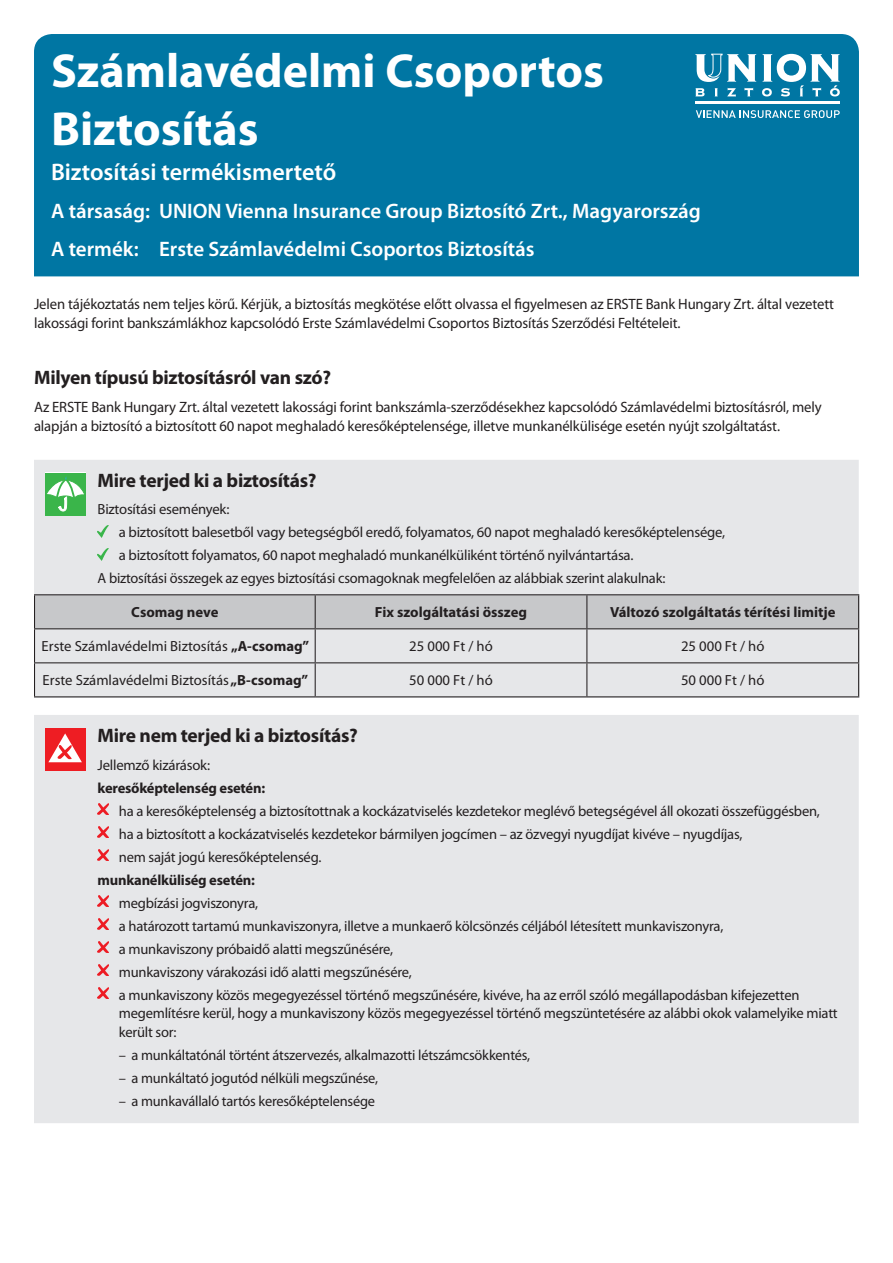
<style>
.page{position:relative;width:893px;height:1263px;background:#fff}
.page>*{position:absolute;margin:0;border:0;box-sizing:border-box;transform-origin:0 0}
.Form_title{font:700 48px/57.6px "Myriad Pro";color:#fff}
.Form_sub_title{font:600 24px "Myriad Pro";color:#fff}
.Company_Product_head{font:600 21px "Myriad Pro";color:#fff}
.Cover_subhead{font:700 19.5px "Myriad Pro";letter-spacing:-.015em;color:#231f20}
.Form_intro{font:15px/19.5px "Myriad Pro";letter-spacing:-.01em;color:#231f20}
.Covered_bullets{font:14.7px/18.8px "Myriad Pro";letter-spacing:-.015em;color:#231f20}
.covers_bulletts_NEM{font:14.7px "Myriad Pro";letter-spacing:-.015em;color:#231f20}
.táblázat_középre{font:14.7px "Myriad Pro";color:#231f20}
.táblázat_középre-2{font:700 14.7px "Myriad Pro";color:#231f20}
.Covered_bullets-2{font:700 14.7px "Myriad Pro";letter-spacing:-.015em;color:#231f20}
.s1{font-weight:700}
</style>
<div class="page">
<div style="left:34px;top:34px;width:825px;height:242px;background:#0076a3"></div>
<div style="left:34px;top:460px;width:825px;height:663px;background:#e6e7e9"></div>
<div style="left:45px;top:472px;width:41px;height:43px;background:#fff"></div>
<div style="left:45px;top:473px;width:41px;height:42px;background:#3ab54a"></div>
<svg style="left:47px;top:476px;width:37px;height:35px"></svg>
<svg style="left:98px;top:525px;width:10px;height:12px"></svg>
<svg style="left:98px;top:548px;width:10px;height:12px"></svg>
<div style="left:45px;top:728px;width:41px;height:42px;background:#ee1d23"></div>
<svg style="left:48px;top:733px;width:34px;height:29px"></svg>
<svg style="left:98px;top:804px;width:10px;height:10px"></svg>
<svg style="left:98px;top:827px;width:10px;height:10px"></svg>
<svg style="left:98px;top:850px;width:10px;height:10px"></svg>
<svg style="left:98px;top:896px;width:10px;height:10px"></svg>
<svg style="left:98px;top:919px;width:10px;height:10px"></svg>
<svg style="left:98px;top:942px;width:10px;height:10px"></svg>
<svg style="left:98px;top:965px;width:10px;height:10px"></svg>
<svg style="left:98px;top:988px;width:10px;height:10px"></svg>
<svg style="left:695px;top:54px;width:61px;height:28px"></svg>
<svg style="left:695px;top:88px;width:10px;height:8px"></svg>
<svg style="left:714px;top:88px;width:4px;height:8px"></svg>
<svg style="left:727px;top:88px;width:9px;height:9px"></svg>
<svg style="left:744px;top:88px;width:9px;height:8px"></svg>
<svg style="left:762px;top:54px;width:78px;height:42px"></svg>
<hr style="left:695px;top:102px;width:145px;height:2px;background:#fff">
<svg style="left:696px;top:110px;width:144px;height:8px"></svg>
<div style="left:35px;top:595px;width:823px;height:33px;background:#c7c8ca"></div>
<div style="left:35px;top:629px;width:823px;height:67px;background:#e6e7e9"></div>
<hr style="left:34px;top:594px;width:281px;height:1px;background:#231f20">
<hr style="left:315px;top:594px;width:272px;height:1px;background:#231f20">
<hr style="left:315px;top:595px;width:1px;height:33px;background:#231f20">
<hr style="left:587px;top:594px;width:272px;height:1px;background:#231f20">
<hr style="left:586px;top:595px;width:1px;height:33px;background:#231f20">
<hr style="left:34px;top:628px;width:281px;height:1px;background:#231f20">
<hr style="left:315px;top:628px;width:272px;height:1px;background:#231f20">
<hr style="left:315px;top:629px;width:1px;height:33px;background:#231f20">
<hr style="left:587px;top:628px;width:272px;height:1px;background:#231f20">
<hr style="left:586px;top:629px;width:1px;height:33px;background:#231f20">
<hr style="left:34px;top:662px;width:281px;height:1px;background:#231f20">
<hr style="left:315px;top:662px;width:272px;height:1px;background:#231f20">
<hr style="left:315px;top:663px;width:1px;height:33px;background:#231f20">
<hr style="left:587px;top:662px;width:272px;height:1px;background:#231f20">
<hr style="left:586px;top:663px;width:1px;height:33px;background:#231f20">
<hr style="left:34px;top:696px;width:281px;height:1px;background:#231f20">
<hr style="left:315px;top:696px;width:272px;height:1px;background:#231f20">
<hr style="left:587px;top:696px;width:272px;height:1px;background:#231f20">
<hr style="left:34px;top:595px;width:1px;height:33px;background:#231f20">
<hr style="left:858px;top:595px;width:1px;height:33px;background:#231f20">
<hr style="left:34px;top:629px;width:1px;height:33px;background:#231f20">
<hr style="left:858px;top:629px;width:1px;height:33px;background:#231f20">
<hr style="left:34px;top:663px;width:1px;height:33px;background:#231f20">
<hr style="left:858px;top:663px;width:1px;height:33px;background:#231f20">
<p class="Form_title" style="left:51px;top:43px;width:555px">Számlavédelmi Csoportos<br>Biztosítás</p>
<p class="Form_sub_title" style="left:51px;top:158px;width:287px">Biztosítási termékismertető</p>
<p class="Company_Product_head" style="left:51px;top:199px;width:651px">A társaság: UNION Vienna Insurance Group Biztosító Zrt., Magyarország</p>
<p class="Company_Product_head" style="left:51px;top:237px;width:485px">A termék: Erste Számlavédelmi Csoportos Biztosítás</p>
<p class="Form_intro" style="left:34px;top:294px;width:801px">Jelen tájékoztatás nem teljes körű. Kérjük, a biztosítás megkötése előtt olvassa el figyelmesen az ERSTE Bank Hungary Zrt. által vezetett lakossági forint bankszámlákhoz kapcsolódó Erste Számlavédelmi Csoportos Biztosítás Szerződési Feltételeit.</p>
<p class="Cover_subhead" style="left:34px;top:366px;width:299px">Milyen típusú biztosításról van szó?</p>
<p class="Form_intro" style="left:34px;top:397px;width:789px">Az ERSTE Bank Hungary Zrt. által vezetett lakossági forint bankszámla-szerződésekhez kapcsolódó Számlavédelmi biztosításról, mely alapján a biztosító a biztosított 60 napot meghaladó keresőképtelensége, illetve munkanélkülisége esetén nyújt szolgáltatást.</p>
<p class="Cover_subhead" style="left:98px;top:470px;width:220px">Mire terjed ki a biztosítás?</p>
<p class="Covered_bullets" style="left:98px;top:500px;width:133px">Biztosítási események:</p>
<p class="Covered_bullets" style="left:119px;top:523px;width:608px">a biztosított balesetből vagy betegségből eredő, folyamatos, 60 napot meghaladó keresőképtelensége,</p>
<p class="Covered_bullets" style="left:119px;top:546px;width:516px">a biztosított folyamatos, 60 napot meghaladó munkanélküliként történő nyilvántartása.</p>
<p class="covers_bulletts_NEM" style="left:98px;top:570px;width:569px">A biztosítási összegek az egyes biztosítási csomagoknak megfelelően az alábbiak szerint alakulnak:</p>
<p class="táblázat_középre-2" style="left:131px;top:604px;width:89px">Csomag neve</p>
<p class="táblázat_középre-2" style="left:375px;top:604px;width:154px">Fix szolgáltatási összeg</p>
<p class="táblázat_középre-2" style="left:610px;top:604px;width:227px">Változó szolgáltatás térítési limitje</p>
<p class="táblázat_középre" style="left:42px;top:638px;width:269px">Erste Számlavédelmi Biztosítás <span class="s1">„A-csomag”</span></p>
<p class="táblázat_középre" style="left:409px;top:638px;width:85px">25 000 Ft / hó</p>
<p class="táblázat_középre" style="left:681px;top:638px;width:85px">25 000 Ft / hó</p>
<p class="táblázat_középre" style="left:43px;top:672px;width:267px">Erste Számlavédelmi Biztosítás <span class="s1">„B-csomag”</span></p>
<p class="táblázat_középre" style="left:409px;top:672px;width:85px">50 000 Ft / hó</p>
<p class="táblázat_középre" style="left:681px;top:672px;width:85px">50 000 Ft / hó</p>
<p class="Cover_subhead" style="left:98px;top:725px;width:262px">Mire nem terjed ki a biztosítás?</p>
<p class="Covered_bullets" style="left:98px;top:755px;width:114px">Jellemző kizárások:</p>
<p class="Covered_bullets-2" style="left:98px;top:779px;width:169px">keresőképtelenség esetén:</p>
<p class="Covered_bullets" style="left:119px;top:801px;width:703px">ha a keresőképtelenség a biztosítottnak a kockázatviselés kezdetekor meglévő betegségével áll okozati összefüggésben,</p>
<p class="Covered_bullets" style="left:119px;top:824px;width:625px">ha a biztosított a kockázatviselés kezdetekor bármilyen jogcímen – az özvegyi nyugdíjat kivéve – nyugdíjas,</p>
<p class="Covered_bullets" style="left:119px;top:847px;width:204px">nem saját jogú keresőképtelenség.</p>
<p class="Covered_bullets-2" style="left:98px;top:871px;width:159px">munkanélküliség esetén:</p>
<p class="Covered_bullets" style="left:119px;top:893px;width:141px">megbízási jogviszonyra,</p>
<p class="Covered_bullets" style="left:119px;top:916px;width:606px">a határozott tartamú munkaviszonyra, illetve a munkaerő kölcsönzés céljából létesített munkaviszonyra,</p>
<p class="Covered_bullets" style="left:119px;top:940px;width:276px">a munkaviszony próbaidő alatti megszűnésére,</p>
<p class="Covered_bullets" style="left:119px;top:963px;width:294px">munkaviszony várakozási idő alatti megszűnésére,</p>
<p class="Covered_bullets" style="left:119px;top:986px;width:720px">a munkaviszony közös megegyezéssel történő megszűnésére, kivéve, ha az erről szóló megállapodásban kifejezetten megemlítésre kerül, hogy a munkaviszony közös megegyezéssel történő megszüntetésére az alábbi okok valamelyike miatt került sor:</p>
<p class="covers_bulletts_NEM" style="left:119px;top:1047px;width:413px">– a munkáltatónál történt átszervezés, alkalmazotti létszámcsökkentés,</p>
<p class="covers_bulletts_NEM" style="left:119px;top:1070px;width:261px">– a munkáltató jogutód nélküli megszűnése,</p>
<p class="covers_bulletts_NEM" style="left:119px;top:1093px;width:258px">– a munkavállaló tartós keresőképtelensége</p>
</div>
